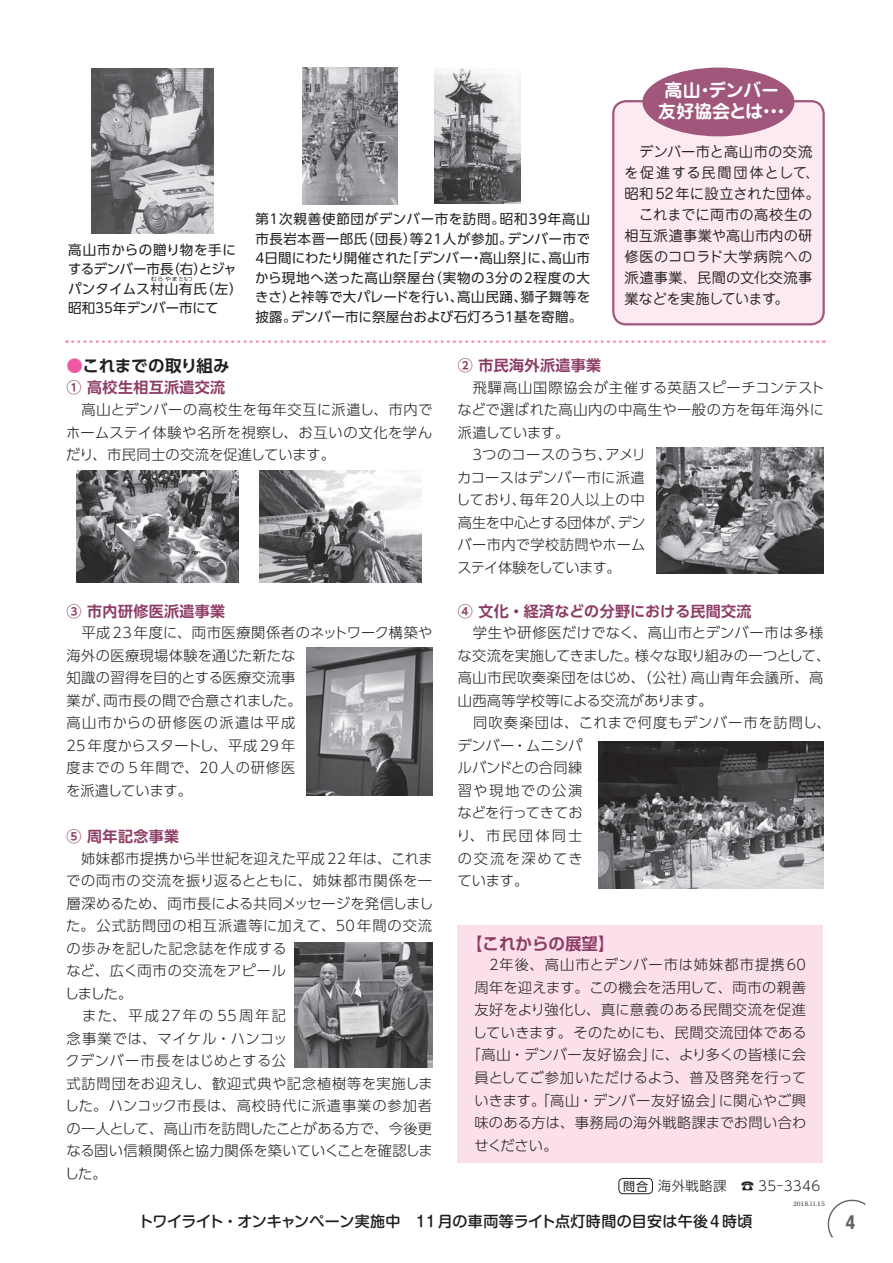
<style>
.page{position:relative;width:893px;height:1263px;background:#fff}
.page>*{position:absolute;margin:0;border:0;box-sizing:border-box;transform-origin:0 0}
.t1{font:700 condensed 19.5px "Helvetica Neue";color:#636366}
.t2{font:18px/21px "Jun 501 Pro Bold 90 pv RKSJ H";letter-spacing:-.02em;color:#fff;text-align:center}
.t3{font:16.5px "UD Shin Go Pro De Bold 90 pv RKSJ H";letter-spacing:-.015em;color:#231f20}
.t4{font:16.5px "Shin Go Pro De Bold 90 pv RKSJ H";color:#8d3d65}
.t5{font:15px "UD Shin Go Pro De Bold 90 pv RKSJ H";letter-spacing:.025em;color:#8d3d65}
.t6{font:15px "Shin M Go Pro Medium 90 pv RKSJ H";letter-spacing:.015em;color:#231f20}
.t7{font:14.25px/22.5px "UD Shin Go Pro Light 90 pv RKSJ H";letter-spacing:.025em;color:#231f20}
.t8{font:14.25px/21px "Jun 201 Pro Regular 90 pv RKSJ H";letter-spacing:.02em;color:#231f20}
.t9{font:14.25px "UD Shin Go Pro Light 90 pv RKSJ H";letter-spacing:.075em;color:#231f20}
.t10{font:13.5px/19.5px "UD Shin Go Pro Regular 90 pv RKSJ H";color:#231f20}
.t11{font:13.5px "UD Shin Go Pro Light 90 pv RKSJ H";letter-spacing:.025em;color:#231f20}
.t12{font:6px "Ryumin Pro Regular 90 pv RKSJ H";letter-spacing:-.37em;color:#231f20}
.t13{font:5.4px "UD Shin Go Pro Regular 90 pv RKSJ H";letter-spacing:.125em;color:#231f20;scale:1.11 1}
.s1{color:#ef59a1}
.s2{font-family:"UD Shin Go Pro Regular 90 pv RKSJ H";font-size:12px}
</style>
<div class="page">
<svg style="left:827px;top:1199px;width:39px;height:39px"></svg>
<div style="left:457px;top:925px;width:366px;height:237px;background:#fbdfeb"></div>
<div style="left:613px;top:101px;width:211px;height:223px;background:#fce9f1;border-radius:13px"></div>
<div style="left:612px;top:100px;width:213px;height:225px;border:2px solid #a1577b;border-radius:13px"></div>
<div style="left:619px;top:1178px;width:34px;height:16px;border:1px solid #231f20;border-radius:4px"></div>
<img style="left:92px;top:68px;width:121px;height:165px">
<img style="left:302px;top:68px;width:96px;height:136px">
<img style="left:435px;top:68px;width:85px;height:136px">
<img style="left:77px;top:470px;width:162px;height:112px">
<img style="left:259px;top:470px;width:162px;height:112px">
<img style="left:657px;top:447px;width:166px;height:127px">
<img style="left:307px;top:647px;width:125px;height:149px">
<img style="left:294px;top:942px;width:138px;height:126px">
<img style="left:598px;top:742px;width:225px;height:146px">
<svg style="left:67px;top:340px;width:757px;height:3px"></svg>
<div style="left:642px;top:68px;width:152px;height:68px;background:#a1577b;border-radius:50%"></div>
<p class="t10" style="left:68px;top:242px;width:176px">高山市からの贈り物を手にするデンバー市長（右）とジャパンタイムス村山有氏（左）</p>
<p class="t13" style="left:151px;top:277px;width:39px">むらやまたもつ</p>
<p class="t10" style="left:68px;top:300px;width:152px">昭和35年デンバー市にて</p>
<p class="t10" style="left:255px;top:211px;width:337px;text-align:justify">第1次親善使節団がデンバー市を訪問。昭和39年高山市長岩本晋一郎氏（団長）等21人が参加。デンバー市で4日間にわたり開催された「デンバー・高山祭」に、高山市から現地へ送った高山祭屋台（実物の3分の2程度の大きさ）と裃等で大パレードを行い、高山民踊、獅子舞等を披露。デンバー市に祭屋台および石灯ろう１基を寄贈。</p>
<p class="t2" style="left:658px;top:82px;width:134px">高山・デンバー友好協会とは・・・</p>
<p class="t8" style="left:624px;top:143px;width:197px">　デンバー市と高山市の交流を促進する民間団体として、昭和52年に設立された団体。　これまでに両市の高校生の相互派遣事業や高山市内の研修医のコロラド大学病院への派遣事業、民間の文化交流事業などを実施しています。</p>
<p class="t3" style="left:67px;top:360px;width:165px"><span class="s1">●</span>これまでの取り組み</p>
<p class="t5" style="left:67px;top:382px;width:160px">① 高校生相互派遣交流</p>
<p class="t7" style="left:66px;top:401px;width:368px;text-align:justify">　高山とデンバーの高校生を毎年交互に派遣し、市内でホームステイ体験や名所を視察し、お互いの文化を学んだり、市民同士の交流を促進しています。</p>
<p class="t5" style="left:67px;top:605px;width:160px">③ 市内研修医派遣事業</p>
<p class="t7" style="left:66px;top:624px;width:368px">　平成23年度に、両市医療関係者のネットワーク構築や海外の医療現場体験を通じた新たな<br>知識の習得を目的とする医療交流事<br>業が、両市長の間で合意されました。<br>高山市からの研修医の派遣は平成<br>25年度からスタートし、平成29年<br>度までの 5年間で、20人の研修医<br>を派遣しています。</p>
<p class="t5" style="left:67px;top:831px;width:114px">⑤ 周年記念事業</p>
<p class="t7" style="left:65px;top:849px;width:370px">　姉妹都市提携から半世紀を迎えた平成22年は、これまでの両市の交流を振り返るとともに、姉妹都市関係を一層深めるため、両市長による共同メッセージを発信しました。公式訪問団の相互派遣等に加えて、50年間の交流の歩みを記した記念誌を作成する<br>など、広く両市の交流をアピール<br>しました。<br>　また、平成27年の 55周年記<br>念事業では、マイケル・ハンコッ<br>クデンバー市長をはじめとする公<br>式訪問団をお迎えし、歓迎式典や記念植樹等を実施しました。ハンコック市長は、高校時代に派遣事業の参加者の一人として、高山市を訪問したことがある方で、今後更なる固い信頼関係と協力関係を築いていくことを確認しました。</p>
<p class="t5" style="left:458px;top:360px;width:145px">② 市民海外派遣事業</p>
<p class="t7" style="left:456px;top:378px;width:370px">　飛驒高山国際協会が主催する英語スピーチコンテストなどで選ばれた高山内の中高生や一般の方を毎年海外に派遣しています。<br>　３つのコースのうち、アメリ<br>カコースはデンバー市に派遣<br>しており、毎年20人以上の中<br>高生を中心とする団体が、デン<br>バー市内で学校訪問やホーム<br>ステイ体験をしています。</p>
<p class="t5" style="left:458px;top:605px;width:295px">④ 文化・経済などの分野における民間交流</p>
<p class="t7" style="left:456px;top:624px;width:376px">　学生や研修医だけでなく、高山市とデンバー市は多様な交流を実施してきました。様々な取り組みの一つとして、高山市民吹奏楽団をはじめ、（公社）高山青年会議所、高山西高等学校等による交流があります。<br>　同吹奏楽団は、これまで何度もデンバー市を訪問し、デンバー・ムニシパ<br>ルバンドとの合同練<br>習や現地での公演<br>などを行ってきてお<br>り、市民団体同士<br>の交流を深めてき<br>ています。</p>
<p class="t4" style="left:466px;top:937px;width:150px">【これからの展望】</p>
<p class="t9" style="left:474px;top:960px;width:333px">　２年後、高山市とデンバー市は姉妹都市提携60</p>
<p class="t7" style="left:474px;top:978px;width:333px">周年を迎えます。この機会を活用して、両市の親善</p>
<p class="t7" style="left:474px;top:1001px;width:333px">友好をより強化し、真に意義のある民間交流を促進</p>
<p class="t7" style="left:473px;top:1023px;width:336px">していきます。そのためにも、民間交流団体である</p>
<p class="t7" style="left:466px;top:1046px;width:341px">「高山・デンバー友好協会」に、より多くの皆様に会</p>
<p class="t7" style="left:474px;top:1068px;width:333px">員としてご参加いただけるよう、普及啓発を行って</p>
<p class="t7" style="left:474px;top:1091px;width:333px">いきます。「高山・デンバー友好協会」に関心やご興</p>
<p class="t7" style="left:474px;top:1113px;width:333px">味のある方は、事務局の海外戦略課までお問い合わ</p>
<p class="t7" style="left:474px;top:1136px;width:85px">せください。</p>
<p class="t11" style="left:623px;top:1181px;width:199px"><span class="s2">問合</span> 海外戦略課　☎ 35-3346</p>
<p class="t12" style="left:792px;top:1201px;width:36px">２０１８.1 1.１５</p>
<p class="t6" style="left:138px;top:1215px;width:616px">トワイライト・オンキャンペーン実施中　11月の車両等ライト点灯時間の目安は午後4時頃</p>
<h1 class="t1" style="left:846px;top:1210px;width:11px">4</h1>
</div>
